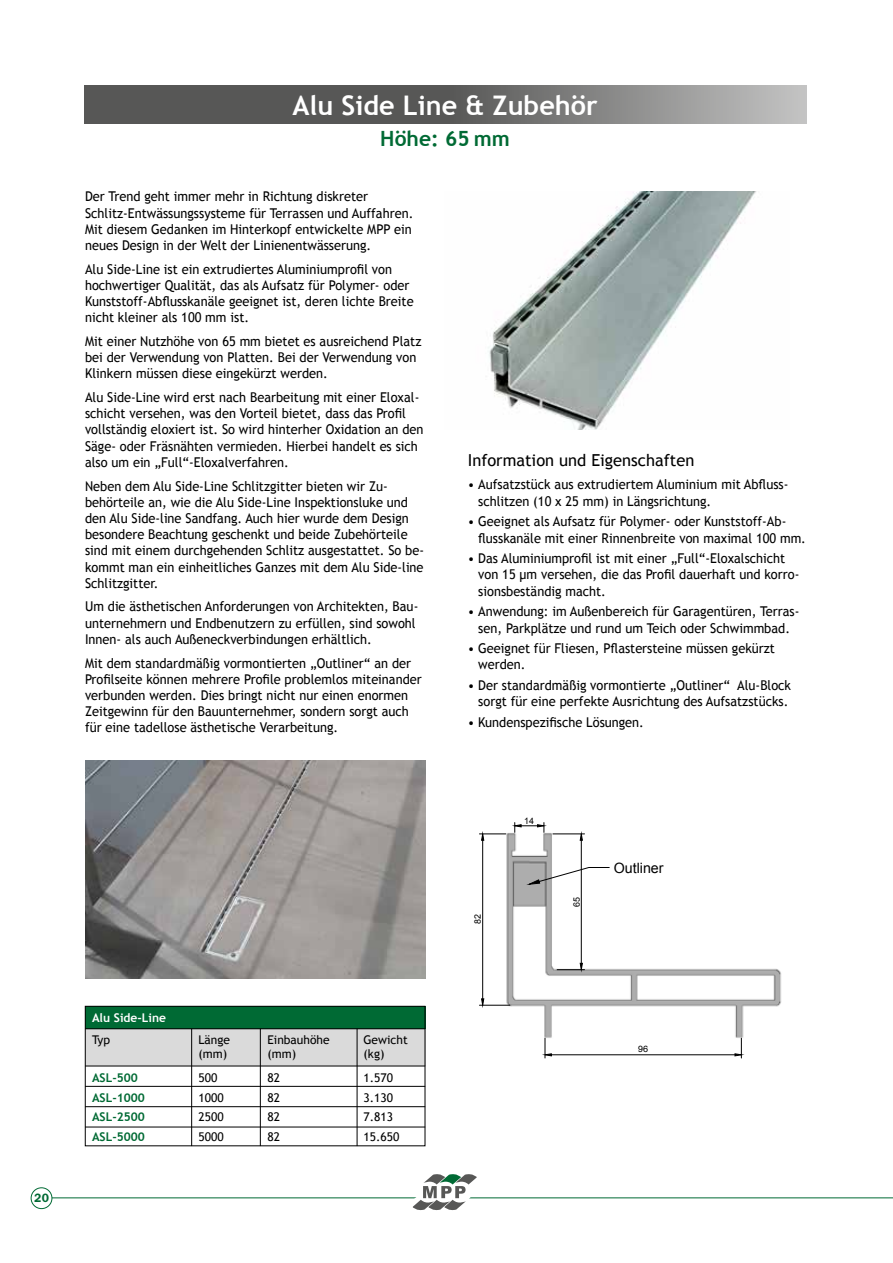
<style>
.page{position:relative;width:893px;height:1263px;background:#fff}
.page>*{position:absolute;margin:0;border:0;box-sizing:border-box;transform-origin:0 0}
.t1{font:700 27px "Trebuchet MS";color:#fff}
.t2{font:700 21px "Trebuchet MS";color:#006a34}
.t3{font:16.5px "Trebuchet MS";color:#000}
.t4{font:14.25px "Arial";color:#000}
.t5{font:13.5px/16.2px "Trebuchet MS";color:#000;scale:.95 1}
.t6{font:12px "Trebuchet MS";color:#000}
.t7{font:700 12px "Trebuchet MS";color:#006a34}
.t8{font:700 12px "Trebuchet MS";color:#fff}
.t9{font:600 12px "Franklin Gothic IT Cby BT";color:#006a34}
.t10{font:9px "Helvetica";color:#000}
.t11{font:8.85px "Arial";color:#000}
</style>
<div class="page">
<img style="left:488px;top:191px;width:269px;height:238px">
<div style="left:85px;top:1029px;width:340px;height:37px;background:#dadada"></div>
<div style="left:85px;top:1006px;width:340px;height:22px;background:#006a34"></div>
<div style="left:85px;top:1006px;width:340px;height:140px;border:1px solid #000"></div>
<hr style="left:85px;top:1028px;width:340px;height:1px;background:#000">
<hr style="left:85px;top:1066px;width:340px;height:1px;background:#000">
<hr style="left:85px;top:1086px;width:340px;height:1px;background:#000">
<hr style="left:85px;top:1106px;width:340px;height:1px;background:#000">
<hr style="left:85px;top:1127px;width:340px;height:1px;background:#000">
<hr style="left:191px;top:1029px;width:1px;height:117px;background:#000">
<hr style="left:260px;top:1029px;width:1px;height:117px;background:#000">
<hr style="left:357px;top:1029px;width:1px;height:117px;background:#000">
<svg style="left:84px;top:85px;width:722px;height:38px;background:#727271"></svg>
<img style="left:85px;top:761px;width:340px;height:217px">
<svg style="left:479px;top:825px;width:303px;height:234px"></svg>
<svg style="left:514px;top:822px;width:31px;height:10px"></svg>
<hr style="left:479px;top:1005px;width:31px;height:1px;background:#000">
<hr style="left:482px;top:840px;width:1px;height:159px;background:#000">
<svg style="left:479px;top:833px;width:27px;height:8px"></svg>
<svg style="left:481px;top:998px;width:3px;height:8px"></svg>
<hr style="left:551px;top:1054px;width:184px;height:1px;background:#000">
<svg style="left:544px;top:1038px;width:8px;height:20px"></svg>
<svg style="left:734px;top:1038px;width:8px;height:20px"></svg>
<hr style="left:553px;top:833px;width:31px;height:1px;background:#000">
<hr style="left:581px;top:840px;width:1px;height:123px;background:#000">
<svg style="left:579px;top:833px;width:4px;height:8px"></svg>
<svg style="left:557px;top:962px;width:27px;height:8px"></svg>
<svg style="left:528px;top:867px;width:82px;height:18px"></svg>
<div style="left:638px;top:1045px;width:16px;height:9px;background:#fff"></div>
<hr style="left:43px;top:1197px;width:850px;height:1px;background:#006a34">
<svg style="left:406px;top:1174px;width:74px;height:37px"></svg>
<div style="left:31px;top:1188px;width:21px;height:20px;background:#fff;border-radius:50%"></div>
<div style="left:31px;top:1187px;width:21px;height:22px;border:1px solid #006a34;border-radius:50%"></div>
<p class="t9" style="left:34px;top:1190px;width:16px">20</p>
<h1 class="t1" style="left:292px;top:88px;width:307px">Alu Side Line &amp; Zubehör</h1>
<h2 class="t2" style="left:380px;top:126px;width:131px">Höhe: 65 mm</h2>
<p class="t5" style="left:85px;top:189px;width:347px">Der Trend geht immer mehr in Richtung diskreter Schlitz-Entwässungssysteme für Terrassen und Auffahren.<br>Mit diesem Gedanken im Hinterkopf entwickelte MPP ein neues Design in der Welt der Linienentwässerung.</p>
<p class="t5" style="left:85px;top:261px;width:347px">Alu Side-Line ist ein extrudiertes Aluminiumprofil von hochwertiger Qualität, das als Aufsatz für Polymer- oder Kunststoff-Abflusskanäle geeignet ist, deren lichte Breite nicht kleiner als 100 mm ist.</p>
<p class="t5" style="left:85px;top:333px;width:356px">Mit einer Nutzhöhe von 65 mm bietet es ausreichend Platz bei der Verwendung von Platten. Bei der Verwendung von<br>Klinkern müssen diese eingekürzt werden.</p>
<p class="t5" style="left:85px;top:389px;width:358px">Alu Side-Line wird erst nach Bearbeitung mit einer Eloxal&shy;schicht versehen, was den Vorteil bietet, dass das Profil vollständig eloxiert ist. So wird hinterher Oxidation an den Säge- oder Fräsnähten vermieden. Hierbei handelt es sich also um ein „Full“-Eloxalverfahren.</p>
<p class="t5" style="left:85px;top:478px;width:359px">Neben dem Alu Side-Line Schlitzgitter bieten wir Zu&shy;behörteile an, wie die Alu Side-Line Inspektionsluke und den Alu Side-line Sandfang. Auch hier wurde dem Design besondere Beachtung geschenkt und beide Zubehörteile sind mit einem durchgehenden Schlitz ausgestattet. So be&shy;kommt man ein einheitliches Ganzes mit dem Alu Side-line Schlitzgitter.</p>
<p class="t5" style="left:85px;top:599px;width:352px">Um die ästhetischen Anforderungen von Architekten, Bau&shy;unternehmern und Endbenutzern zu erfüllen, sind sowohl<br>Innen- als auch Außeneckverbindungen erhältlich.</p>
<p class="t5" style="left:85px;top:655px;width:356px">Mit dem standardmäßig vormontierten „Outliner“ an der Profilseite können mehrere Profile problemlos miteinander verbunden werden. Dies bringt nicht nur einen enormen Zeitgewinn für den Bauunternehmer, sondern sorgt auch für eine tadellose ästhetische Verarbeitung.</p>
<p class="t8" style="left:92px;top:1010px;width:76px">Alu Side-Line</p>
<p class="t6" style="left:92px;top:1032px;width:20px">Typ</p>
<p class="t6" style="left:199px;top:1032px;width:33px">Länge</p>
<p class="t6" style="left:268px;top:1032px;width:64px">Einbauhöhe</p>
<p class="t6" style="left:364px;top:1032px;width:46px">Gewicht</p>
<p class="t6" style="left:199px;top:1047px;width:30px">(mm)</p>
<p class="t6" style="left:268px;top:1047px;width:30px">(mm)</p>
<p class="t6" style="left:364px;top:1047px;width:22px">(kg)</p>
<p class="t7" style="left:92px;top:1070px;width:47px">ASL-500</p>
<p class="t6" style="left:199px;top:1071px;width:20px">500</p>
<p class="t6" style="left:268px;top:1071px;width:14px">82</p>
<p class="t6" style="left:364px;top:1071px;width:31px">1.570</p>
<p class="t7" style="left:92px;top:1090px;width:54px">ASL-1000</p>
<p class="t6" style="left:199px;top:1090px;width:27px">1000</p>
<p class="t6" style="left:268px;top:1090px;width:14px">82</p>
<p class="t6" style="left:364px;top:1090px;width:31px">3.130</p>
<p class="t7" style="left:92px;top:1109px;width:54px">ASL-2500</p>
<p class="t6" style="left:199px;top:1110px;width:27px">2500</p>
<p class="t6" style="left:268px;top:1110px;width:14px">82</p>
<p class="t6" style="left:364px;top:1110px;width:31px">7.813</p>
<p class="t7" style="left:92px;top:1129px;width:54px">ASL-5000</p>
<p class="t6" style="left:199px;top:1129px;width:27px">5000</p>
<p class="t6" style="left:268px;top:1129px;width:14px">82</p>
<p class="t6" style="left:364px;top:1129px;width:37px">15.650</p>
<p class="t3" style="left:468px;top:450px;width:228px">Information und Eigenschaften</p>
<p class="t5" style="left:478px;top:477px;width:328px;text-indent:-10px">• Aufsatzstück aus extrudiertem Aluminium mit Abfluss&shy;schlitzen (10 x 25 mm) in Längsrichtung.</p>
<p class="t5" style="left:478px;top:514px;width:346px;text-indent:-11px">• Geeignet als Aufsatz für Polymer- oder Kunststoff-Ab&shy;flusskanäle mit einer Rinnenbreite von maximal 100 mm.</p>
<p class="t5" style="left:478px;top:551px;width:340px;text-indent:-11px">• Das Aluminiumprofil ist mit einer „Full“-Eloxalschicht von 15 µm versehen, die das Profil dauerhaft und korro&shy;sionsbeständig macht.</p>
<p class="t5" style="left:468px;top:604px;width:351px;text-align:center">• Anwendung: im Außenbereich für Garagentüren, Terras&shy;sen, Parkplätze und rund um Teich oder Schwimmbad.</p>
<p class="t5" style="left:478px;top:641px;width:314px;text-indent:-11px">• Geeignet für Fliesen, Pflastersteine müssen gekürzt werden.</p>
<p class="t5" style="left:468px;top:677px;width:342px;text-align:center">• Der standardmäßig vormontierte „Outliner“ Alu-Block sorgt für eine perfekte Ausrichtung des Aufsatzstücks.</p>
<p class="t5" style="left:468px;top:714px;width:187px">• Kundenspezifische Lösungen.</p>
<p class="t11" style="left:472px;top:924px;width:11px;rotate:-90deg">82</p>
<p class="t11" style="left:524px;top:815px;width:11px">14</p>
<p class="t11" style="left:571px;top:907px;width:11px;rotate:-90deg">65</p>
<p class="t4" style="left:614px;top:858px;width:51px">Outliner</p>
<p class="t10" style="left:638px;top:1042px;width:12px">96</p>
<p class="t11" style="left:638px;top:1044px;width:11px">94</p>
</div>
